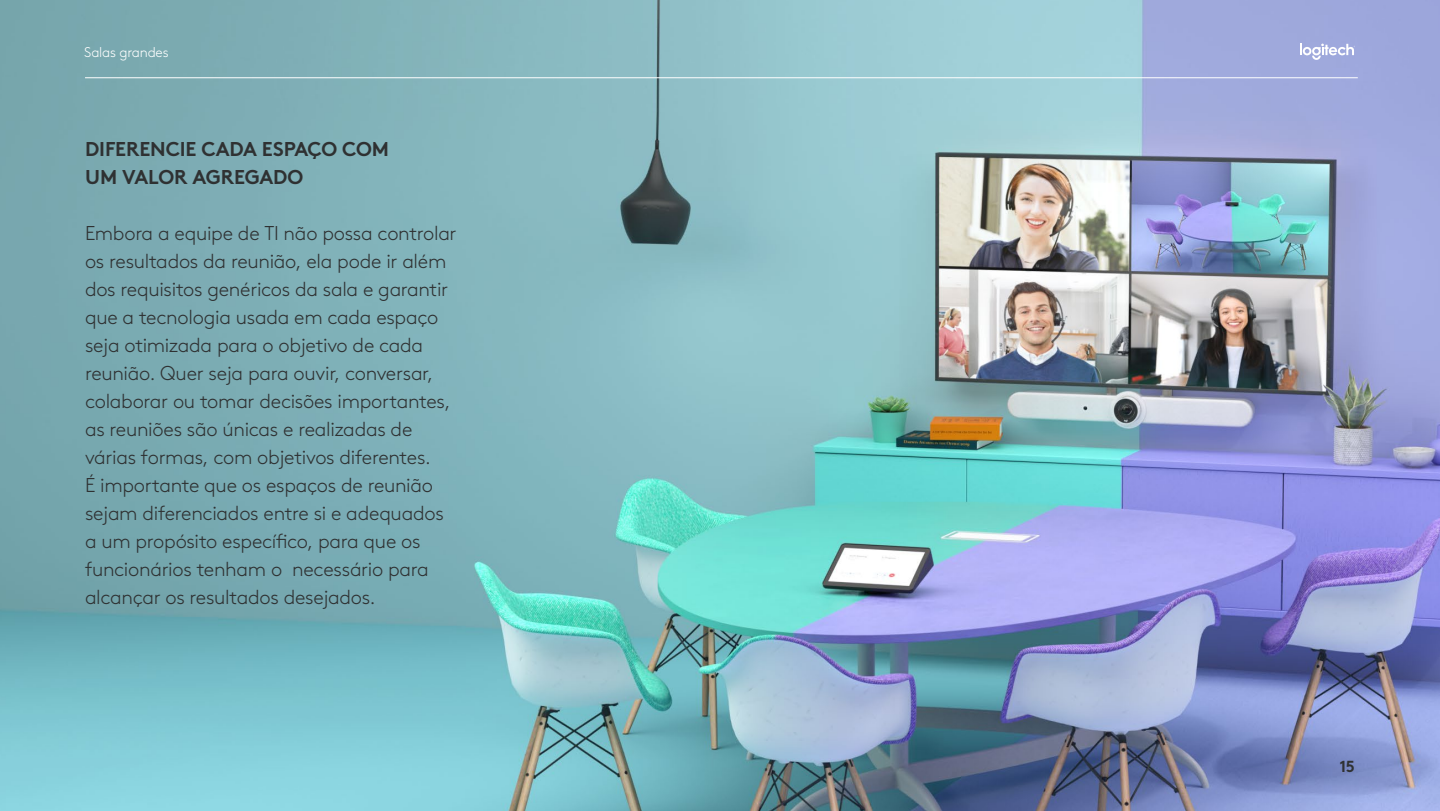
<style>
.page{position:relative;width:1440px;height:811px;background:#fff}
.page>*{position:absolute;margin:0;border:0;box-sizing:border-box;transform-origin:0 0}
.Body{font:300 20px/28px "Brown Pro";letter-spacing:-.015em;color:#2f3132}
.H2_-_KOHLE{font:700 20px/28px "Brown Pro";letter-spacing:-.005em;color:#2f3132}
.t1{font:700 16px "Brown Pro";color:#2f3132}
.t2{font:300 14px "Brown Pro";letter-spacing:-.015em;color:#fff}
</style>
<div class="page">
<img style="left:0;top:0;width:1440px;height:811px">
<hr style="left:85px;top:77px;width:1273px;height:1px;background:#fff">
<svg style="left:1300px;top:44px;width:55px;height:16px"></svg>
<p class="t2" style="left:84px;top:42px;width:86px">Salas grandes</p>
<p class="H2_-_KOHLE" style="left:85px;top:133px;width:305px">DIFERENCIE CADA ESPAÇO COM<br>UM VALOR AGREGADO</p>
<p class="Body" style="left:85px;top:218px;width:373px">Embora a equipe de TI não possa controlar os resultados da reunião, ela pode ir além dos requisitos genéricos da sala e garantir que a tecnologia usada em cada espaço seja otimizada para o objetivo de cada reunião. Quer seja para ouvir, conversar, colaborar ou tomar decisões importantes, as reuniões são únicas e realizadas de várias formas, com objetivos diferentes.<br>É importante que os espaços de reunião sejam diferenciados entre si e adequados a um propósito específico, para que os funcionários tenham o necessário para alcançar os resultados desejados.</p>
<p class="t1" style="left:1340px;top:753px;width:17px">15</p>
</div>
